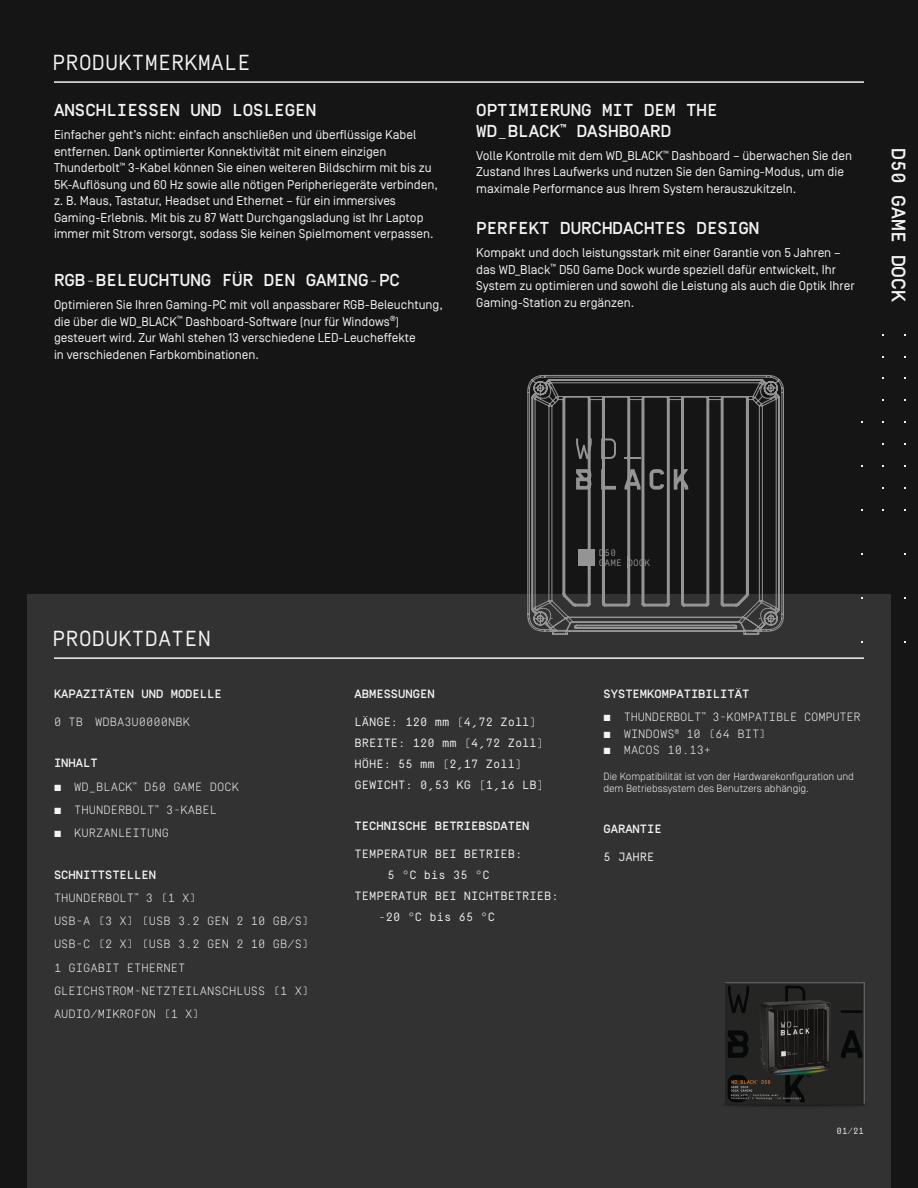
<style>
.page{position:relative;width:918px;height:1188px;background:#161516}
.page>*{position:absolute;margin:0;border:0;box-sizing:border-box;transform-origin:0 0}
.t1{font:21.75px "Simplon Mono";color:#f3f3f3}
.t2{font:500 19.5px "Simplon Mono";color:#f3f3f3}
.t3{font:500 17.25px/20.7px "Simplon Mono";color:#f3f3f3}
.t4{font:12.75px/16.5px "Simplon Norm";color:#f3f3f3}
.t5{font:300 12px "Simplon Mono";color:#f3f3f3}
.t6{font:12px "Simplon Mono";color:#f3f3f3}
.t7{font:500 12px "Simplon Mono";color:#f3f3f3}
.t8{font:300 12px "Simplon Mono";letter-spacing:-.02em;color:#f3f3f3}
.t9{font:300 10.5px/12px "Simplon Norm";color:#f3f3f3}
.t10{font:9.3px/9.8px "Simplon Mono";color:#949494}
.t11{font:9px "Simplon Mono";color:#f3f3f3}
.s1{font-weight:400}
</style>
<div class="page">
<div style="left:27px;top:594px;width:864px;height:594px;background:#323232"></div>
<hr style="left:54px;top:81px;width:810px;height:2px;background:#f3f3f3">
<hr style="left:54px;top:657px;width:810px;height:2px;background:#f3f3f3">
<img style="left:725px;top:982px;width:140px;height:125px">
<svg style="left:527px;top:375px;width:257px;height:260px"></svg>
<svg style="left:625px;top:457px;width:16px;height:2px"></svg>
<svg style="left:601px;top:438px;width:15px;height:21px"></svg>
<svg style="left:576px;top:438px;width:16px;height:21px"></svg>
<svg style="left:601px;top:469px;width:15px;height:21px"></svg>
<svg style="left:650px;top:469px;width:14px;height:21px"></svg>
<svg style="left:625px;top:469px;width:16px;height:21px"></svg>
<svg style="left:576px;top:469px;width:15px;height:21px"></svg>
<svg style="left:674px;top:469px;width:14px;height:21px"></svg>
<div style="left:579px;top:549px;width:16px;height:17px;background:#949494"></div>
<p class="t1" style="left:52px;top:51px;width:200px">PRODUKTMERKMALE</p>
<p class="t3" style="left:54px;top:100px;width:264px">ANSCHLIESSEN UND LOSLEGEN</p>
<p class="t4" style="left:54px;top:127px;width:385px">Einfacher geht’s nicht: einfach anschließen und überflüssige Kabel entfernen. Dank optimierter Konnektivität mit einem einzigen Thunderbolt<sup>™</sup> 3-Kabel können Sie einen weiteren Bildschirm mit bis zu 5K-Auflösung und 60 Hz sowie alle nötigen Peripheriegeräte verbinden, z. B. Maus, Tastatur, Headset und Ethernet – für ein immersives Gaming-Erlebnis. Mit bis zu 87 Watt Durchgangsladung ist Ihr Laptop immer mit Strom versorgt, sodass Sie keinen Spielmoment verpassen.</p>
<p class="t3" style="left:54px;top:270px;width:348px">RGB-BELEUCHTUNG FÜR DEN GAMING-PC</p>
<p class="t4" style="left:54px;top:297px;width:390px">Optimieren Sie Ihren Gaming-PC mit voll anpassbarer RGB-Beleuchtung, die über die WD_BLACK<sup>™</sup> Dashboard-Software (nur für Windows<sup>®</sup>) gesteuert wird. Zur Wahl stehen 13 verschiedene LED-Leucheffekte<br>in verschiedenen Farbkombinationen.</p>
<p class="t3" style="left:476px;top:100px;width:243px">OPTIMIERUNG MIT DEM THE<br>WD_BLACK<sup>™</sup> DASHBOARD</p>
<p class="t4" style="left:476px;top:148px;width:377px">Volle Kontrolle mit dem WD_BLACK<sup>™</sup> Dashboard – überwachen Sie den<br>Zustand Ihres Laufwerks und nutzen Sie den Gaming-Modus, um die maximale Performance aus Ihrem System herauszukitzeln.</p>
<p class="t3" style="left:476px;top:218px;width:285px">PERFEKT DURCHDACHTES DESIGN</p>
<p class="t4" style="left:476px;top:245px;width:380px">Kompakt und doch leistungsstark mit einer Garantie von 5 Jahren – das WD_Black<sup>™</sup> D50 Game Dock wurde speziell dafür entwickelt, Ihr System zu optimieren und sowohl die Leistung als auch die Optik Ihrer Gaming-Station zu ergänzen.</p>
<p class="t2" style="left:909px;top:148px;width:156px;rotate:90deg">D50 GAME DOCK</p>
<p class="t1" style="left:52px;top:627px;width:160px">PRODUKTDATEN</p>
<p class="t7" style="left:54px;top:688px;width:169px">KAPAZITÄTEN UND MODELLE</p>
<p class="t5" style="left:54px;top:715px;width:138px">0 TB WDBA3U0000NBK</p>
<p class="t7" style="left:54px;top:757px;width:45px">INHALT</p>
<p class="t5" style="left:54px;top:780px;width:187px"><span class="s1">■</span> WD_BLACK<sup>™</sup> D50 GAME DOCK</p>
<p class="t5" style="left:54px;top:803px;width:165px"><span class="s1">■</span> THUNDERBOLT<sup>™</sup> 3-KABEL</p>
<p class="t5" style="left:54px;top:827px;width:117px"><span class="s1">■</span> KURZANLEITUNG</p>
<p class="t7" style="left:54px;top:868px;width:104px">SCHNITTSTELLEN</p>
<p class="t5" style="left:54px;top:891px;width:144px">THUNDERBOLT<sup>™</sup> 3 (1 X)</p>
<p class="t5" style="left:54px;top:914px;width:257px">USB-A (3 X) (USB 3.2 GEN 2 10 GB/S)</p>
<p class="t5" style="left:54px;top:938px;width:257px">USB-C (2 X) (USB 3.2 GEN 2 10 GB/S)</p>
<p class="t5" style="left:54px;top:961px;width:133px">1 GIGABIT ETHERNET</p>
<p class="t5" style="left:54px;top:984px;width:257px">GLEICHSTROM-NETZTEILANSCHLUSS (1 X)</p>
<p class="t5" style="left:54px;top:1007px;width:147px">AUDIO/MIKROFON (1 X)</p>
<p class="t10" style="left:599px;top:548px;width:53px">D50<br>GAME DOCK</p>
<p class="t7" style="left:355px;top:688px;width:82px">ABMESSUNGEN</p>
<p class="t6" style="left:355px;top:715px;width:184px">LÄNGE: 120 mm (4,72 Zoll)</p>
<p class="t6" style="left:355px;top:736px;width:191px">BREITE: 120 mm (4,72 Zoll)</p>
<p class="t6" style="left:355px;top:757px;width:169px">HÖHE: 55 mm (2,17 Zoll)</p>
<p class="t6" style="left:355px;top:778px;width:191px">GEWICHT: 0,53 KG [1,16 LB]</p>
<p class="t7" style="left:355px;top:820px;width:177px">TECHNISCHE BETRIEBSDATEN</p>
<p class="t6" style="left:355px;top:848px;width:169px">TEMPERATUR BEI BETRIEB:</p>
<p class="t6" style="left:388px;top:869px;width:104px">5 °C bis 35 °C</p>
<p class="t6" style="left:355px;top:890px;width:206px">TEMPERATUR BEI NICHTBETRIEB:</p>
<p class="t6" style="left:379px;top:911px;width:118px">-20 °C bis 65 °C</p>
<p class="t7" style="left:603px;top:688px;width:147px">SYSTEMKOMPATIBILITÄT</p>
<p class="t8" style="left:603px;top:711px;width:259px"><span class="s1">■</span> THUNDERBOLT<sup>™</sup> 3-KOMPATIBLE COMPUTER</p>
<p class="t5" style="left:603px;top:727px;width:165px"><span class="s1">■</span> WINDOWS<sup>®</sup> 10 (64 BIT)</p>
<p class="t5" style="left:603px;top:744px;width:109px"><span class="s1">■</span> MACOS 10.13+</p>
<p class="t9" style="left:603px;top:770px;width:252px">Die Kompatibilität ist von der Hardwarekonfiguration und dem Betriebssystem des Benutzers abhängig.</p>
<p class="t7" style="left:603px;top:823px;width:60px">GARANTIE</p>
<p class="t6" style="left:603px;top:851px;width:53px">5 JAHRE</p>
<p class="t11" style="left:837px;top:1126px;width:29px">01/21</p>
</div>
